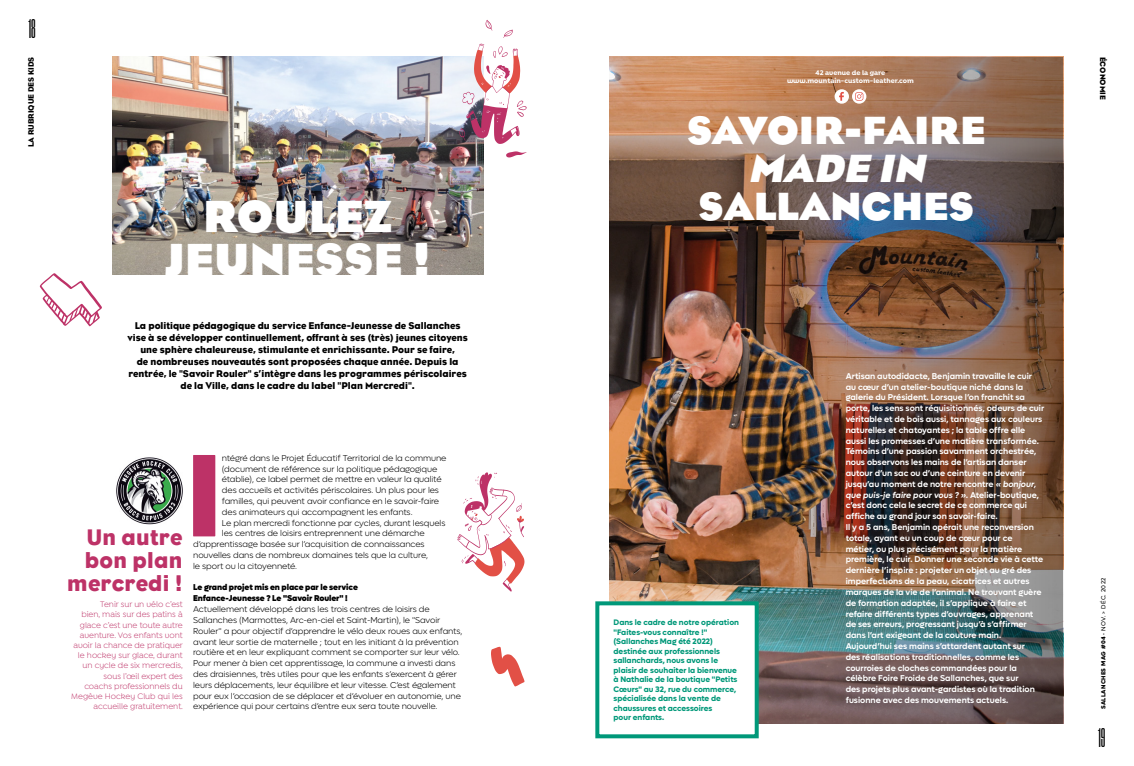
<style>
.page{position:relative;width:1134px;height:766px;background:#fff}
.page>*{position:absolute;margin:0;border:0;box-sizing:border-box;transform-origin:0 0}
.t1{font:120px "Eagle";color:#bd3267}
.titre{font:700 45.9px/43.2px "Eagle";color:#fff;text-align:center}
.titre-2{font:700 40.1px/37.8px "Eagle";color:#fff;text-align:center}
.body{font:23px/23px "Eagle";letter-spacing:.01em;color:#bd3267;text-align:right}
.t2{font:500 20px "Tusker Grotesk 2500";color:#000}
.t3{font:10px/12px "Eagle";color:#000;text-align:center}
.t4{font:600 8.5px/10.8px "Lufga";color:#fff}
.t5{font:300 8.5px/10.8px "Lufga";letter-spacing:-.01em;color:#000}
.body-2{font:8.5px/10.2px "Isidora Sans Alt";color:#bd3267;text-align:right}
.t6{font:900 8.5px/10.8px "Lufga";letter-spacing:-.01em;color:#000}
.t7{font:700 8px/9.5px "Lufga";color:#009879}
.rubrique{font:8px "Eagle";color:#000}
.body-3{font:700 7px/7.5px "Isidora Sans Alt";color:#fff;text-align:center}
.t8{font:800 6px "Lufga";letter-spacing:.05em;color:#000}
.s1{font-style:italic}
.s2{font-weight:400}
</style>
<div class="page">
<img style="left:609px;top:57px;width:91px;height:544px">
<img style="left:700px;top:57px;width:363px;height:666px">
<img style="left:112px;top:57px;width:371px;height:217px">
<div style="left:834px;top:89px;width:15px;height:15px;background:#fff;border-radius:50%"></div>
<svg style="left:839px;top:92px;width:5px;height:9px"></svg>
<svg style="left:852px;top:89px;width:14px;height:15px"></svg>
<svg style="left:855px;top:92px;width:8px;height:9px"></svg>
<div style="left:597px;top:603px;width:160px;height:133px;background:#fff"></div>
<div style="left:595px;top:601px;width:164px;height:137px;border:4px solid #009879"></div>
<svg style="left:457px;top:472px;width:67px;height:119px"></svg>
<svg style="left:491px;top:646px;width:33px;height:40px"></svg>
<svg style="left:506px;top:151px;width:21px;height:6px"></svg>
<svg style="left:459px;top:20px;width:68px;height:124px"></svg>
<svg style="left:40px;top:273px;width:62px;height:53px"></svg>
<img style="left:116px;top:457px;width:67px;height:68px">
<h3 class="t2" style="left:28px;top:17px;width:9px">18</h3>
<p class="rubrique" style="left:26px;top:147px;width:92px;rotate:-90deg">LA RUBRIQUE DES KIDS</p>
<p class="rubrique" style="left:1108px;top:57px;width:44px;rotate:90deg">ÉCONOMIE</p>
<p class="body-3" style="left:787px;top:69px;width:128px">42 avenue de la gare www.mountain-custom-leather.com</p>
<p class="titre-2" style="left:687px;top:111px;width:300px">SAVOIR-FAIRE<br><span class="s1">MADE IN<br></span>SALLANCHES</p>
<p class="titre" style="left:165px;top:193px;width:266px">ROULEZ<br>JEUNESSE !</p>
<p class="t3" style="left:127px;top:319px;width:342px">La politique pédagogique du service Enfance-Jeunesse de Sallanches vise à se développer continuellement, offrant à ses (très) jeunes citoyens une sphère chaleureuse, stimulante et enrichissante. Pour se faire,<br>de nombreuses nouveautés sont proposées chaque année. Depuis la rentrée, le "Savoir Rouler" s’intègre dans les programmes périscolaires de la Ville, dans le cadre du label "Plan Mercredi".</p>
<p class="body" style="left:67px;top:524px;width:117px">Un autre bon plan mercredi !</p>
<p class="body-2" style="left:71px;top:599px;width:113px">Tenir sur un vélo c’est<br>bien, mais sur des patins à glace c’est une toute autre aventure. Vos enfants vont avoir la chance de pratiquer le hockey sur glace, durant un cycle de six mercredis, sous l’œil expert des<br>coachs professionnels du<br>Megève Hockey Club qui les accueille gratuitement.</p>
<p class="t1" style="left:184px;top:421px;width:42px">I</p>
<p class="t5" style="left:222px;top:452px;width:226px">ntégré dans le Projet Éducatif Territorial de la commune (document de référence sur la politique pédagogique établie), ce label permet de mettre en valeur la qualité des accueils et activités périscolaires. Un plus pour les familles, qui peuvent avoir confiance en le savoir-faire des animateurs qui accompagnent les enfants.</p>
<p class="t5" style="left:222px;top:517px;width:225px">Le plan mercredi fonctionne par cycles, durant lesquels</p>
<p class="t5" style="left:222px;top:528px;width:204px">les centres de loisirs entreprennent une démarche</p>
<p class="t5" style="left:193px;top:538px;width:233px">d’apprentissage basée sur l’acquisition de connaissances</p>
<p class="t5" style="left:193px;top:549px;width:236px">nouvelles dans de nombreux domaines tels que la culture,</p>
<p class="t5" style="left:193px;top:560px;width:106px">le sport ou la citoyenneté.</p>
<p class="t6" style="left:193px;top:582px;width:166px">Le grand projet mis en place par le service<br>Enfance-Jeunesse ? Le "Savoir Rouler" !</p>
<p class="t5" style="left:193px;top:603px;width:271px">Actuellement développé dans les trois centres de loisirs de Sallanches (Marmottes, Arc-en-ciel et Saint-Martin), le "Savoir Rouler" a pour objectif d’apprendre le vélo deux roues aux enfants, avant leur sortie de maternelle ; tout en les initiant à la prévention routière et en leur expliquant comment se comporter sur leur vélo.</p>
<p class="t5" style="left:193px;top:657px;width:269px">Pour mener à bien cet apprentissage, la commune a investi dans des draisiennes, très utiles pour que les enfants s’exercent à gérer leurs déplacements, leur équilibre et leur vitesse. C’est également pour eux l’occasion de se déplacer et d’évoluer en autonomie, une expérience qui pour certains d’entre eux sera toute nouvelle.</p>
<p class="t7" style="left:613px;top:617px;width:127px">Dans le cadre de notre opération "Faites-vous connaître !" (Sallanches Mag été 2022) destinée aux professionnels sallanchards, nous avons le plaisir de souhaiter la bienvenue à Nathalie de la boutique "Petits<br>Cœurs" au 32, rue du commerce, spécialisée dans la vente de chaussures et accessoires<br>pour enfants.</p>
<p class="t4" style="left:846px;top:370px;width:200px">Artisan autodidacte, Benjamin travaille le cuir au cœur d’un atelier-boutique niché dans la galerie du Président. Lorsque l’on franchit sa porte, les sens sont réquisitionnés, odeurs de cuir véritable et de bois aussi, tannages aux couleurs naturelles et chatoyantes ; la table offre elle aussi les promesses d’une matière transformée.<br>Témoins d’une passion savamment orchestrée, nous observons les mains de l’artisan danser autour d’un sac ou d’une ceinture en devenir jusqu’au moment de notre rencontre <span class="s1">« bonjour, que puis-je faire pour vous ? ».</span> Atelier-boutique, c’est donc cela le secret de ce commerce qui affiche au grand jour son savoir-faire.</p>
<p class="t4" style="left:846px;top:521px;width:199px">Il y a 5 ans, Benjamin opérait une reconversion totale, ayant eu un coup de cœur pour ce métier, ou plus précisément pour la matière première, le cuir. Donner une seconde vie à cette dernière l’inspire : projeter un objet au gré des imperfections de la peau, cicatrices et autres marques de la vie de l’animal. Ne trouvant guère de formation adaptée, il s’applique à faire et refaire différents types d’ouvrages, apprenant de ses erreurs, progressant jusqu’à s’affirmer dans l’art exigeant de la couture main.<br>Aujourd’hui ses mains s’attardent autant sur<br>des réalisations traditionnelles, comme les courroies de cloches commandées pour la célèbre Foire Froide de Sallanches, que sur<br>des projets plus avant-gardistes où la tradition fusionne avec des mouvements actuels.</p>
<p class="t8" style="left:1100px;top:709px;width:133px;rotate:-90deg">SALLANCHES MAG #04 <span class="s2">• NOV. &gt; DÉC. 2022</span></p>
<h3 class="t2" style="left:1098px;top:725px;width:9px">19</h3>
</div>
